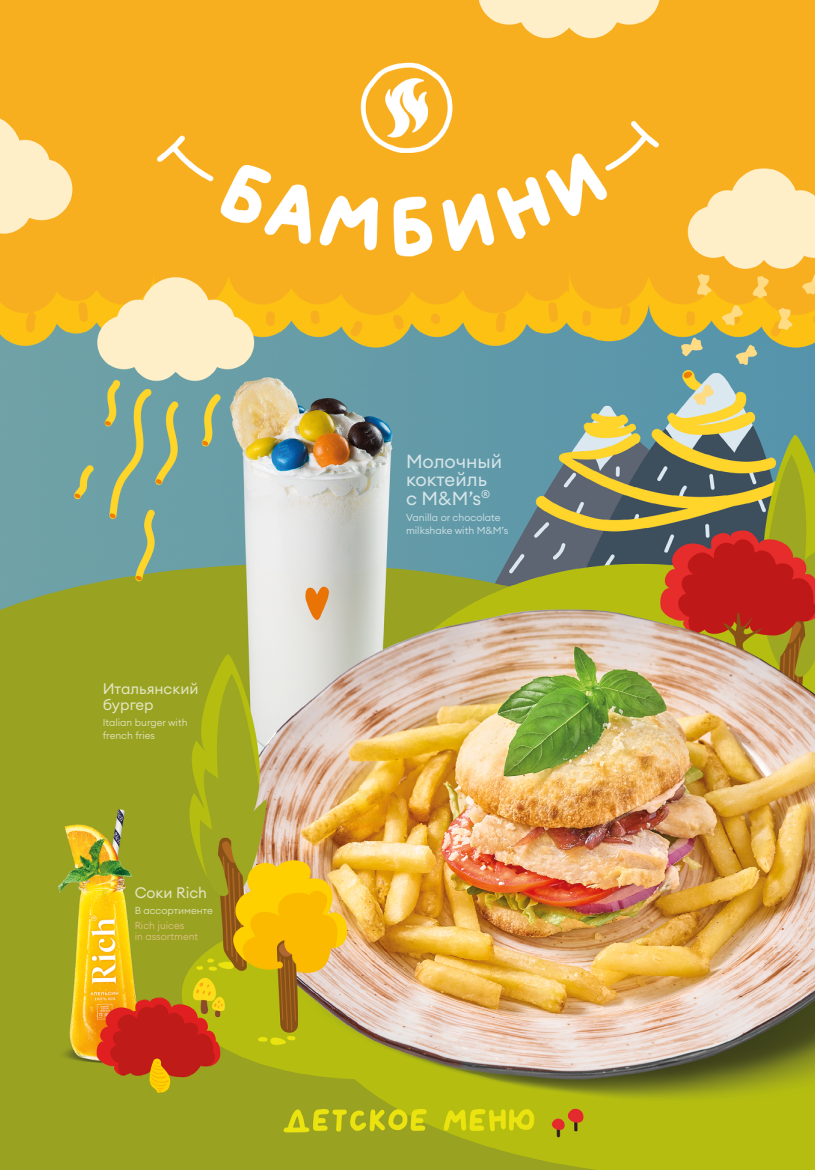
<style>
.page{position:relative;width:815px;height:1170px;background:#fff}
.page>*{position:absolute;margin:0;border:0;box-sizing:border-box;transform-origin:0 0}
.t1{font:18.75px/18.8px "Euclid Circular A";color:#fff}
.t2{font:15px/16.2px "Euclid Circular A";color:#fff}
.t3{font:300 10px/12.5px "Euclid Circular A";color:#fff}
.t4{font:300 10px/11.2px "Euclid Circular A";color:#fbceb0}
</style>
<div class="page">
<img style="left:0;top:0;width:815px;height:1169px">
<h2 class="t2" style="left:103px;top:680px;width:97px">Итальянский бургер</h2>
<p class="t3" style="left:103px;top:716px;width:86px">Italian burger with french fries</p>
<h2 class="t2" style="left:135px;top:884px;width:74px">Соки Rich</h2>
<p class="t3" style="left:135px;top:903px;width:80px">В ассортименте</p>
<p class="t4" style="left:135px;top:919px;width:65px">Rich juices<br>in assortment</p>
<h1 class="t1" style="left:406px;top:451px;width:98px">Молочный коктейль с M&amp;M’s<sup>®</sup></h1>
<p class="t3" style="left:406px;top:511px;width:104px">Vanilla or chocolate milkshake with M&amp;M’s</p>
</div>
